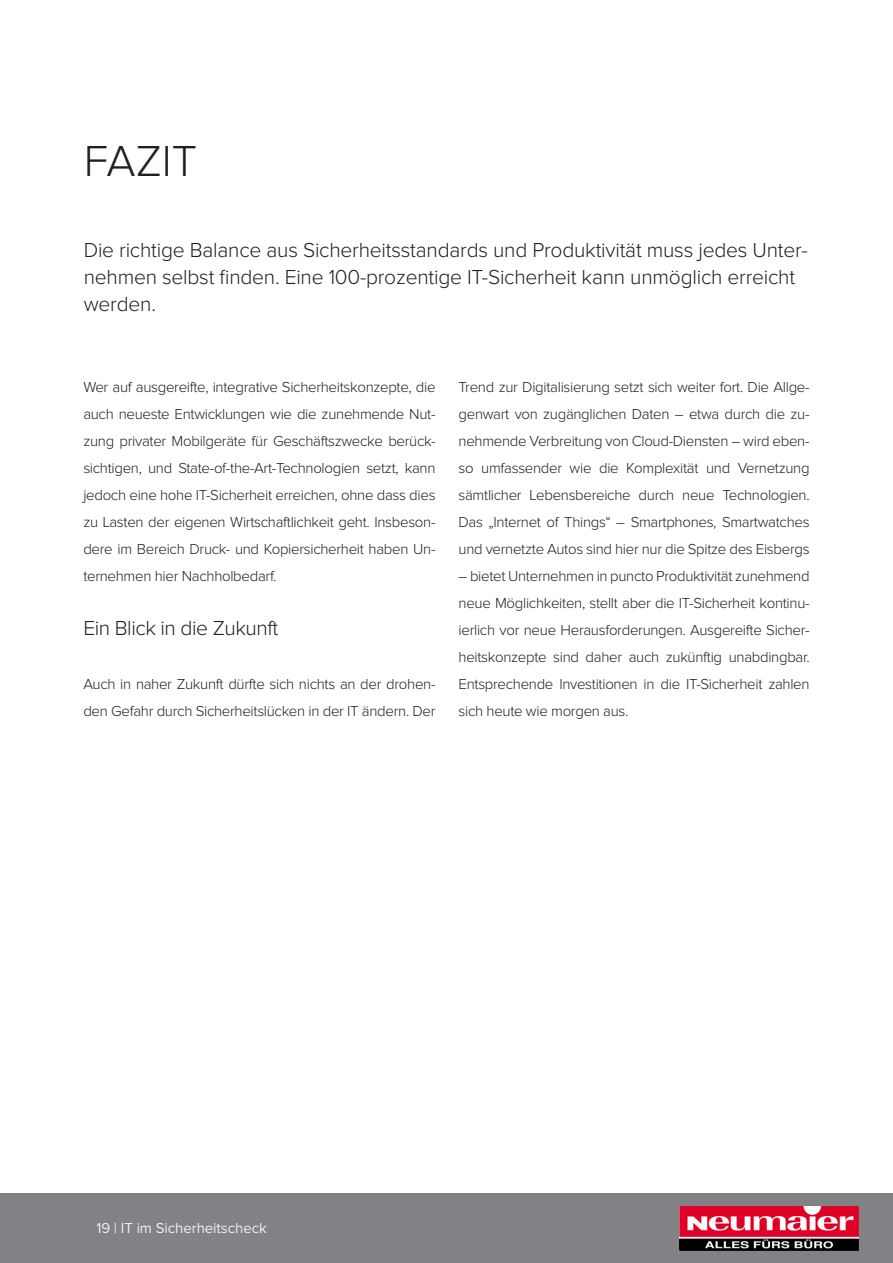
<style>
.page{position:relative;width:893px;height:1263px;background:#fff}
.page>*{position:absolute;margin:0;border:0;box-sizing:border-box;transform-origin:0 0}
.t1{font:300 45px "Proxima Nova";color:#231f20}
.t2{font:300 21px/27px "Proxima Nova";letter-spacing:-.01em;color:#231f20}
.t3{font:300 15px/27px "Proxima Nova";letter-spacing:-.02em;color:#231f20;text-align:justify}
.t4{font:15px "Proxima Nova";letter-spacing:-.005em;color:#edefed}
</style>
<div class="page">
<div style="left:1px;top:1193px;width:892px;height:70px;background:#808285"></div>
<img style="left:680px;top:1207px;width:178px;height:43px">
<p class="t1" style="left:84px;top:140px;width:115px">FAZIT</p>
<p class="t2" style="left:84px;top:237px;width:726px">Die richtige Balance aus Sicherheitsstandards und Produktivität muss jedes Unter&shy;nehmen selbst finden. Eine 100-prozentige IT-Sicherheit kann unmöglich erreicht werden.</p>
<p class="t3" style="left:83px;top:374px;width:354px">Wer auf ausgereifte, integrative Sicherheitskonzepte, die auch neueste Entwicklungen wie die zunehmende Nut&shy;zung privater Mobilgeräte für Geschäftszwecke berück&shy;sichtigen, und State-of-the-Art-Technologien setzt, kann jedoch eine hohe IT-Sicherheit erreichen, ohne dass dies zu Lasten der eigenen Wirtschaftlichkeit geht. Insbeson&shy;dere im Bereich Druck- und Kopiersicherheit haben Un&shy;ternehmen hier Nachholbedarf.</p>
<p class="t2" style="left:83px;top:615px;width:197px">Ein Blick in die Zukunft</p>
<p class="t3" style="left:83px;top:671px;width:354px">Auch in naher Zukunft dürfte sich nichts an der drohen&shy;den Gefahr durch Sicherheitslücken in der IT ändern. Der</p>
<p class="t3" style="left:459px;top:374px;width:353px">Trend zur Digitalisierung setzt sich weiter fort. Die Allge&shy;genwart von zugänglichen Daten – etwa durch die zu&shy;nehmende Verbreitung von Cloud-Diensten – wird eben&shy;so umfassender wie die Komplexität und Vernetzung sämtlicher Lebensbereiche durch neue Technologien.<br>Das „Internet of Things“ – Smartphones, Smartwatches und vernetzte Autos sind hier nur die Spitze des Eisbergs</p>
<p class="t3" style="left:459px;top:563px;width:353px">– bietet Unternehmen in puncto Produktivität zunehmend neue Möglichkeiten, stellt aber die IT-Sicherheit kontinu&shy;ierlich vor neue Herausforderungen. Ausgereifte Sicher&shy;heitskonzepte sind daher auch zukünftig unabdingbar.<br>Entsprechende Investitionen in die IT-Sicherheit zahlen sich heute wie morgen aus.</p>
<p class="t4" style="left:96px;top:1221px;width:172px">19 | IT im Sicherheitscheck</p>
</div>
